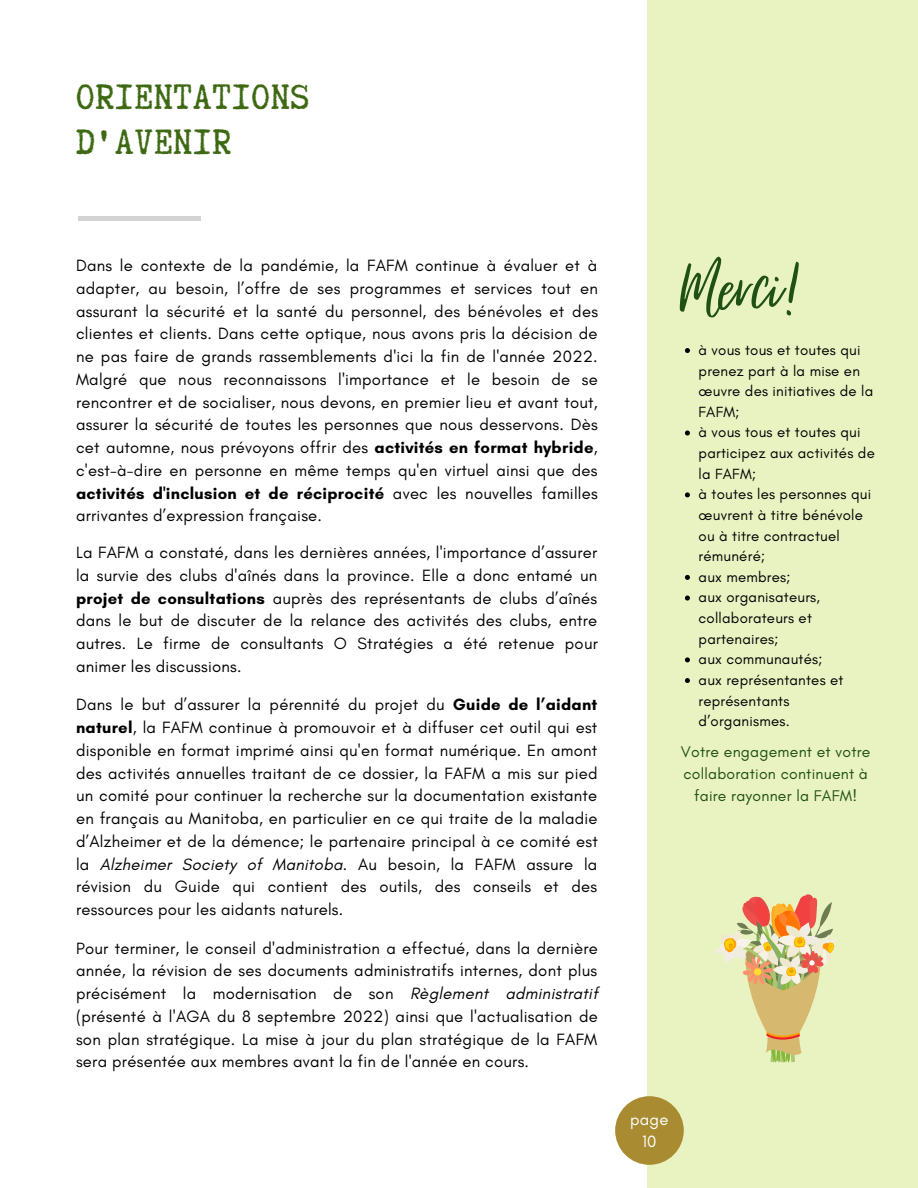
<style>
.page{position:relative;width:918px;height:1188px;background:#fff}
.page>*{position:absolute;margin:0;border:0;box-sizing:border-box;transform-origin:0 0}
.t1{font:97.5px "Virtual";color:#1f5014}
.t2{font:42px/45px "Truetypewriter Polygl OTT";letter-spacing:.02em;color:#3e6913}
.t3{font:16.65px/22.8px "Glacial Indifference";letter-spacing:.015em;color:#000;text-align:justify}
.t4{font:16.65px/22.5px "Glacial Indifference";letter-spacing:.015em;color:#fff;text-align:center}
.t5{font:15.75px/21.9px "Glacial Indifference";letter-spacing:.015em;color:#1f5014;text-align:center}
.t6{font:15px/20.5px "Glacial Indifference";letter-spacing:.015em;color:#000}
.s1{font-weight:700}
.s2{font-style:italic}
</style>
<div class="page">
<div style="left:647px;top:0;width:271px;height:1188px;background:#e9f3c1"></div>
<div style="left:78px;top:216px;width:123px;height:5px;background:#d3d3d3"></div>
<div style="left:615px;top:1096px;width:69px;height:69px;background:#a98c31;border-radius:50%"></div>
<svg style="left:715px;top:894px;width:121px;height:169px"></svg>
<svg style="left:685px;top:348px;width:5px;height:5px"></svg>
<svg style="left:685px;top:431px;width:5px;height:5px"></svg>
<svg style="left:685px;top:492px;width:5px;height:5px"></svg>
<svg style="left:685px;top:575px;width:5px;height:5px"></svg>
<svg style="left:685px;top:596px;width:5px;height:5px"></svg>
<svg style="left:685px;top:657px;width:5px;height:5px"></svg>
<svg style="left:685px;top:678px;width:5px;height:5px"></svg>
<h2 class="t2" style="left:76px;top:75px;width:235px">ORIENTATIONS<br>D'AVENIR</h2>
<p class="t3" style="left:76px;top:254px;width:523px">Dans le contexte de la pandémie, la FAFM continue à évaluer et à adapter, au besoin, l’offre de ses programmes et services tout en assurant la sécurité et la santé du personnel, des bénévoles et des clientes et clients. Dans cette optique, nous avons pris la décision de ne pas faire de grands rassemblements d'ici la fin de l'année 2022.<br>Malgré que nous reconnaissons l'importance et le besoin de se rencontrer et de socialiser, nous devons, en premier lieu et avant tout, assurer la sécurité de toutes les personnes que nous desservons. Dès cet automne, nous prévoyons offrir des <span class="s1">activités en format hybride</span>, c'est-à-dire en personne en même temps qu'en virtuel ainsi que des <span class="s1">activités d'inclusion et de réciprocité</span> avec les nouvelles familles arrivantes d’expression française.</p>
<p class="t3" style="left:76px;top:541px;width:523px">La FAFM a constaté, dans les dernières années, l'importance d’assurer la survie des clubs d'aînés dans la province. Elle a donc entamé un <span class="s1">projet de consultations</span> auprès des représentants de clubs d’aînés dans le but de discuter de la relance des activités des clubs, entre autres. Le firme de consultants O Stratégies a été retenue pour animer les discussions.</p>
<p class="t3" style="left:76px;top:694px;width:523px">Dans le but d’assurer la pérennité du projet du <span class="s1">Guide de l’aidant naturel</span>, la FAFM continue à promouvoir et à diffuser cet outil qui est disponible en format imprimé ainsi qu'en format numérique. En amont des activités annuelles traitant de ce dossier, la FAFM a mis sur pied un comité pour continuer la recherche sur la documentation existante en français au Manitoba, en particulier en ce qui traite de la maladie d’Alzheimer et de la démence; le partenaire principal à ce comité est la <span class="s2">Alzheimer Society of Manitoba</span>. Au besoin, la FAFM assure la révision du Guide qui contient des outils, des conseils et des ressources pour les aidants naturels.</p>
<p class="t3" style="left:76px;top:937px;width:523px">Pour terminer, le conseil d'administration a effectué, dans la dernière année, la révision de ses documents administratifs internes, dont plus précisément la modernisation de son <span class="s2">Règlement administratif </span>(présenté à l'AGA du 8 septembre 2022) ainsi que l'actualisation de son plan stratégique. La mise à jour du plan stratégique de la FAFM sera présentée aux membres avant la fin de l'année en cours.</p>
<h1 class="t1" style="left:681px;top:239px;width:124px">Merci!</h1>
<p class="t6" style="left:699px;top:340px;width:178px">à vous tous et toutes qui prenez part à la mise en œuvre des initiatives de la<br>FAFM;<br>à vous tous et toutes qui participez aux activités de la FAFM;<br>à toutes les personnes qui œuvrent à titre bénévole ou à titre contractuel rémunéré;<br>aux membres;<br>aux organisateurs, collaborateurs et partenaires;<br>aux communautés;<br>aux représentantes et représentants d’organismes.</p>
<p class="t5" style="left:681px;top:741px;width:191px">Votre engagement et votre collaboration continuent à faire rayonner la FAFM!</p>
<p class="t4" style="left:630px;top:1108px;width:40px">page<br>10</p>
</div>
